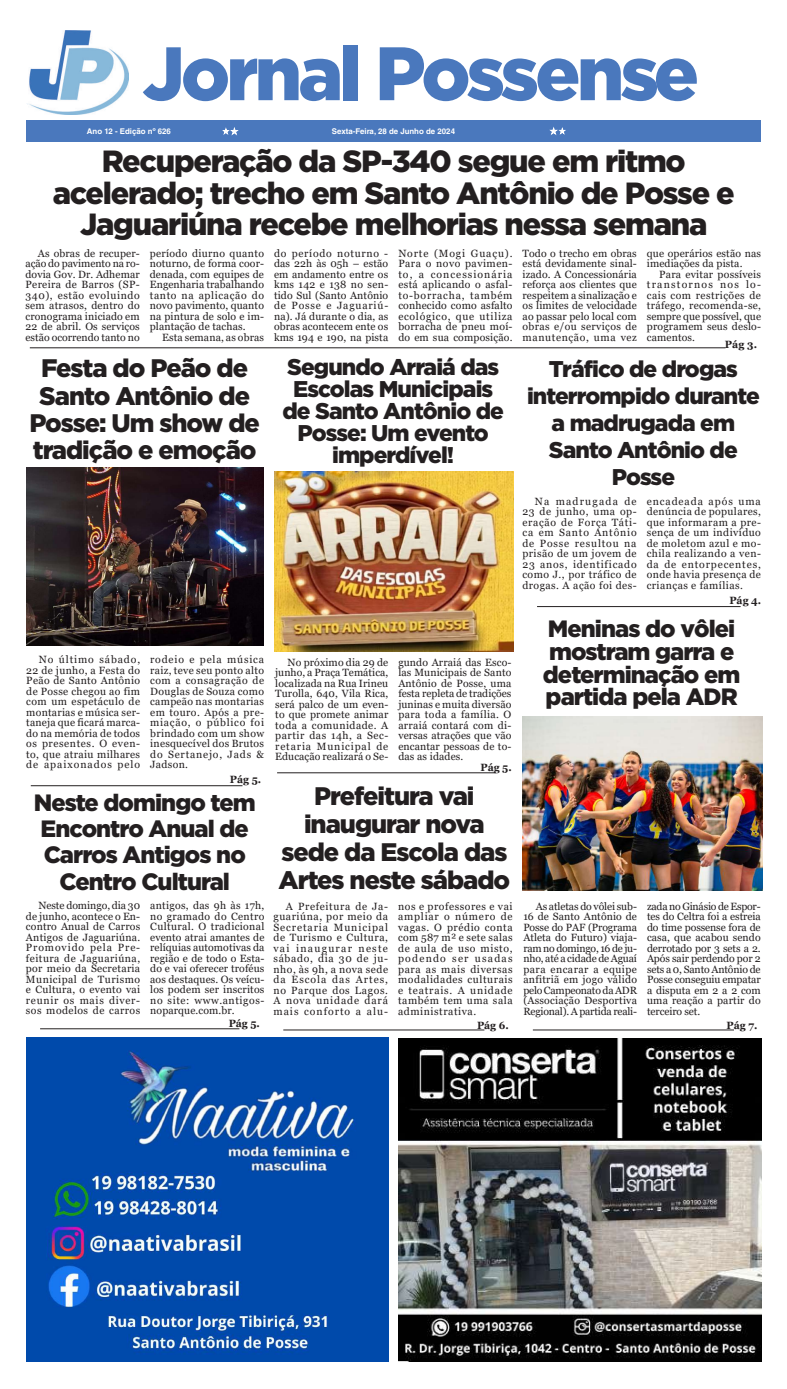
<style>
.page{position:relative;width:787px;height:1389px;background:#fff}
.page>*{position:absolute;margin:0;border:0;box-sizing:border-box;transform-origin:0 0}
.t1{font:900 75.51px "Gotham";letter-spacing:-.05em;color:#4a78bd}
.t2{font:900 30.62px/31.5px "Gotham";letter-spacing:-.04em;color:#231f20;text-align:center}
.t3{font:900 25.38px/28px "Gotham";letter-spacing:-.04em;color:#231f20;text-align:center}
.t4{font:900 23.62px/26.2px "Gotham";letter-spacing:-.04em;color:#231f20;text-align:center}
.t5{font:900 22.75px/27.1px "Gotham";letter-spacing:-.04em;color:#231f20;text-align:center}
.t6{font:10.5px/10.5px "Georgia";letter-spacing:.02em;color:#231f20;text-align:justify}
.t7{font:700 10.5px "Georgia";color:#231f20}
.t8{font:700 7.88px "Helvetica LT Std";color:#fff}
</style>
<div class="page">
<div style="left:26px;top:121px;width:734px;height:21px;background:#4a78bd"></div>
<svg style="left:223px;top:127px;width:16px;height:9px"></svg>
<svg style="left:549px;top:127px;width:17px;height:8px"></svg>
<hr style="left:40px;top:1029px;width:199px;height:1px;background:#231f20">
<hr style="left:30px;top:348px;width:695px;height:1px;background:#231f20">
<hr style="left:537px;top:606px;width:203px;height:1px;background:#231f20">
<hr style="left:277px;top:773px;width:218px;height:1px;background:#231f20">
<hr style="left:532px;top:1030px;width:201px;height:1px;background:#231f20">
<hr style="left:283px;top:1030px;width:201px;height:1px;background:#231f20">
<hr style="left:31px;top:785px;width:211px;height:1px;background:#231f20">
<img style="left:29px;top:30px;width:100px;height:85px">
<img style="left:26px;top:1038px;width:362px;height:323px">
<img style="left:398px;top:1039px;width:363px;height:322px">
<img style="left:274px;top:471px;width:239px;height:180px">
<img style="left:26px;top:468px;width:238px;height:178px">
<img style="left:522px;top:717px;width:239px;height:173px">
<h1 class="t1" style="left:142px;top:30px;width:558px">Jornal Possense</h1>
<p class="t8" style="left:332px;top:126px;width:124px">Sexta-Feira, 28 de Junho de 2024</p>
<p class="t8" style="left:87px;top:126px;width:86px">Ano 12 - Edição nº 626</p>
<h2 class="t2" style="left:53px;top:145px;width:683px">Recuperação da SP-340 segue em ritmo acelerado; trecho em Santo Antônio de Posse e<br>Jaguariúna recebe melhorias nessa semana</h2>
<p class="t6" style="left:26px;top:248px;width:116px;text-indent:12px">As obras de recuper&shy;ação do pavimento na ro&shy;dovia Gov. Dr. Adhemar Pereira de Barros (SP-340), estão evoluindo sem atrasos, dentro do cronograma iniciado em 22 de abril. Os serviços estão ocorrendo tanto no</p>
<p class="t6" style="left:150px;top:248px;width:116px">período diurno quanto noturno, de forma coor&shy;denada, com equipes de Engenharia trabalhando tanto na aplicação do novo pavimento, quanto na pintura de solo e im&shy;plantação de tachas.</p>
<p class="t6" style="left:162px;top:332px;width:103px">Esta semana, as obras</p>
<h3 class="t3" style="left:29px;top:354px;width:232px;line-height:27.1px">Festa do Peão de<br>Santo Antônio de<br>Posse: Um show de tradição e emoção</h3>
<p class="t6" style="left:26px;top:654px;width:115px;text-indent:12px">No último sábado, 22 de junho, a Festa do Peão de Santo Antônio de Posse chegou ao fim com um espetáculo de montarias e música ser&shy;taneja que ficará marca&shy;do na memória de todos os presentes. O even&shy;to, que atraiu milhares de apaixonados pelo</p>
<p class="t6" style="left:150px;top:654px;width:115px">rodeio e pela música raiz, teve seu ponto alto com a consagração de Douglas de Souza como campeão nas montarias em touro. Após a pre&shy;miação, o público foi brindado com um show inesquecível dos Brutos do Sertanejo, Jads &amp; Jadson.</p>
<p class="t7" style="left:230px;top:773px;width:33px">Pág 5.</p>
<h3 class="t4" style="left:34px;top:789px;width:223px">Neste domingo tem<br>Encontro Anual de<br>Carros Antigos no<br>Centro Cultural</h3>
<p class="t6" style="left:26px;top:901px;width:116px;text-indent:12px">Neste domingo, dia 30 de junho, acontece o En&shy;contro Anual de Carros Antigos de Jaguariúna.<br>Promovido pela Pre&shy;feitura de Jaguariúna, por meio da Secretaria Municipal de Turismo e Cultura, o evento vai reunir os mais diver&shy;sos modelos de carros</p>
<p class="t6" style="left:150px;top:901px;width:116px">antigos, das 9h às 17h, no gramado do Centro Cultural. O tradicional evento atrai amantes de relíquias automotivas da região e de todo o Esta&shy;do e vai oferecer troféus aos destaques. Os veícu&shy;los podem ser inscritos no site: www.antigos&shy;noparque.com.br.</p>
<p class="t6" style="left:274px;top:248px;width:116px">do período noturno - das 22h às 05h – estão em andamento entre os kms 142 e 138 no sen&shy;tido Sul (Santo Antônio de Posse e Jaguariú&shy;na). Já durante o dia, as obras acontecem ente os kms 194 e 190, na pista</p>
<p class="t6" style="left:398px;top:248px;width:116px">Norte (Mogi Guaçu).<br>Para o novo pavimen&shy;to, a concessionária está aplicando o asfal&shy;to-borracha, também conhecido como asfalto ecológico, que utiliza borracha de pneu moí&shy;do em sua composição.</p>
<p class="t6" style="left:522px;top:248px;width:116px">Todo o trecho em obras está devidamente sinal&shy;izado. A Concessionária reforça aos clientes que respeitem a sinalização e os limites de velocidade ao passar pelo local com obras e/ou serviços de manutenção, uma vez</p>
<p class="t6" style="left:646px;top:248px;width:116px">que operários estão nas imediações da pista.</p>
<p class="t6" style="left:646px;top:269px;width:116px;text-indent:12px">Para evitar possíveis transtornos nos lo&shy;cais com restrições de tráfego, recomenda-se, sempre que possível, que programem seus deslo&shy;camentos.</p>
<p class="t7" style="left:724px;top:337px;width:34px">Pág 3.</p>
<h3 class="t5" style="left:282px;top:356px;width:223px;line-height:21.9px">Segundo Arraiá das<br>Escolas Municipais de Santo Antônio de<br>Posse: Um evento imperdível!</h3>
<p class="t6" style="left:275px;top:657px;width:115px;text-indent:12px">No próximo dia 29 de junho, a Praça Temática, localizada na Rua Irineu Turolla, 640, Vila Rica, será palco de um even&shy;to que promete animar toda a comunidade. A partir das 14h, a Sec&shy;retaria Municipal de Educação realizará o Se-</p>
<p class="t6" style="left:398px;top:657px;width:114px">gundo Arraiá das Esco&shy;las Municipais de Santo Antônio de Posse, uma festa repleta de tradições juninas e muita diversão para toda a família. O arraiá contará com di&shy;versas atrações que vão encantar pessoas de to&shy;das as idades.</p>
<p class="t7" style="left:480px;top:761px;width:33px">Pág 5.</p>
<h3 class="t3" style="left:278px;top:781px;width:233px">Prefeitura vai inaugurar nova sede da Escola das<br>Artes neste sábado</h3>
<p class="t6" style="left:273px;top:901px;width:116px;text-indent:12px">A Prefeitura de Ja&shy;guariúna, por meio da Secretaria Municipal de Turismo e Cultura, vai inaugurar neste sábado, dia 30 de ju&shy;nho, às 9h, a nova sede da Escola das Artes, no Parque dos Lagos.<br>A nova unidade dará mais conforto a alu-</p>
<p class="t6" style="left:398px;top:901px;width:116px">nos e professores e vai ampliar o número de vagas. O prédio conta com 587 m² e sete salas de aula de uso misto, podendo ser usadas para as mais diversas modalidades culturais e teatrais. A unidade também tem uma sala administrativa.</p>
<h3 class="t5" style="left:527px;top:355px;width:234px">Tráfico de drogas interrompido durante a madrugada em<br>Santo Antônio de<br>Posse</h3>
<p class="t6" style="left:522px;top:496px;width:116px;text-indent:12px">Na madrugada de 23 de junho, uma op&shy;eração de Força Táti&shy;ca em Santo Antônio de Posse resultou na prisão de um jovem de 23 anos, identificado como J., por tráfico de drogas. A ação foi des-</p>
<p class="t6" style="left:646px;top:496px;width:116px">encadeada após uma denúncia de populares, que informaram a pre&shy;sença de um indivíduo de moletom azul e mo&shy;chila realizando a ven&shy;da de entorpecentes, onde havia presença de crianças e famílias.</p>
<p class="t7" style="left:729px;top:594px;width:33px">Pág 4.</p>
<h3 class="t4" style="left:542px;top:617px;width:199px;line-height:22.8px;text-align:left">Meninas do vôlei mostram garra e determinação em partida pela ADR</h3>
<p class="t6" style="left:523px;top:901px;width:115px;text-indent:12px">As atletas do vôlei sub-16 de Santo Antônio de Posse do PAF (Programa Atleta do Futuro) viaja&shy;ram no domingo, 16 de ju&shy;nho, até a cidade de Aguaí para encarar a equipe anfitriã em jogo válido pelo Campeonato da ADR (Associação Desportiva Regional). A partida reali-</p>
<p class="t6" style="left:646px;top:901px;width:115px">zada no Ginásio de Espor&shy;tes do Celtra foi a estreia do time possense fora de casa, que acabou sendo derrotado por 3 sets a 2.<br>Após sair perdendo por 2 sets a 0, Santo Antônio de Posse conseguiu empatar a disputa em 2 a 2 com uma reação a partir do terceiro set.</p>
<p class="t7" style="left:228px;top:1017px;width:33px">Pág 5.</p>
<p class="t7" style="left:477px;top:1019px;width:33px">Pág 6.</p>
<p class="t7" style="left:726px;top:1019px;width:32px">Pág 7.</p>
</div>
